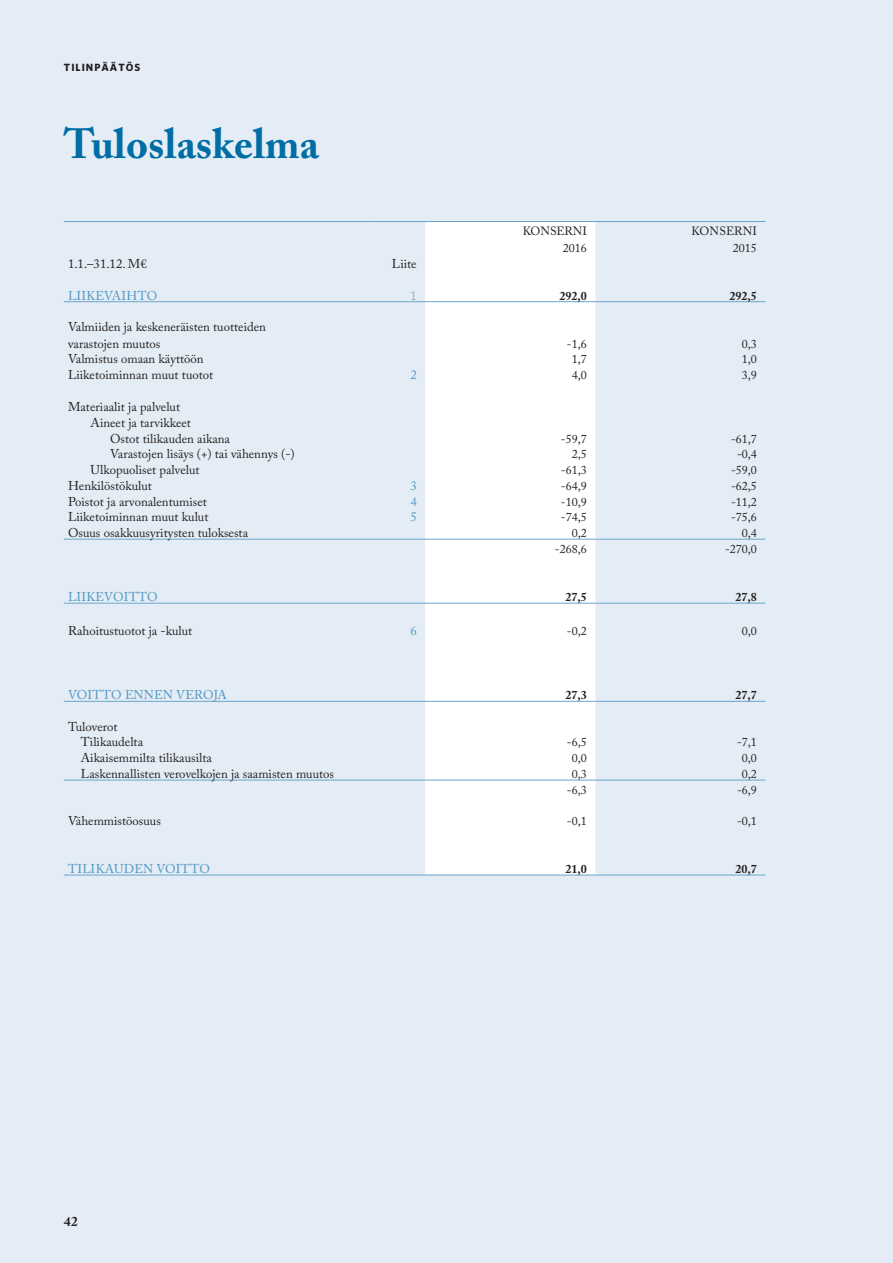
<style>
.page{position:relative;width:893px;height:1263px;background:#e4edf5}
.page>*{position:absolute;margin:0;border:0;box-sizing:border-box;transform-origin:0 0}
._01_Otsikko{font:700 42px "Adobe Caslon Pro";color:#006ea5}
.t1{font:700 13.5px "Adobe Caslon Pro";color:#231f20}
.Leipis_tab_TS{font:12.75px/16.5px "Adobe Caslon Pro";color:#231f20}
.Leipis_tab_TS-2{font:12.75px "Adobe Caslon Pro";letter-spacing:.015em;color:#5197c2}
.Leipis_tab_TS-3{font:12px/16.5px "Adobe Caslon Pro";color:#231f20;text-align:right}
.Leipis_tab_TS-4{font:700 12px "Adobe Caslon Pro";color:#231f20}
.Leipis_tab_TS-5{font:300 12px "Whitney";color:#5197c2}
._01_Vinjetti{font:700 10.5px "Whitney";letter-spacing:.1em;color:#231f20}
</style>
<div class="page">
<div style="left:425px;top:222px;width:170px;height:653px;background:#fff"></div>
<hr style="left:64px;top:221px;width:310px;height:1px;background:#6ba4ca">
<hr style="left:374px;top:221px;width:51px;height:1px;background:#6ba4ca">
<hr style="left:425px;top:221px;width:170px;height:1px;background:#6ba4ca">
<hr style="left:595px;top:221px;width:170px;height:1px;background:#6ba4ca">
<hr style="left:64px;top:301px;width:310px;height:1px;background:#6ba4ca">
<hr style="left:374px;top:301px;width:51px;height:1px;background:#6ba4ca">
<hr style="left:425px;top:301px;width:170px;height:1px;background:#6ba4ca">
<hr style="left:595px;top:301px;width:170px;height:1px;background:#6ba4ca">
<hr style="left:64px;top:701px;width:310px;height:1px;background:#6ba4ca">
<hr style="left:374px;top:701px;width:51px;height:1px;background:#6ba4ca">
<hr style="left:425px;top:701px;width:170px;height:1px;background:#6ba4ca">
<hr style="left:595px;top:701px;width:170px;height:1px;background:#6ba4ca">
<hr style="left:64px;top:603px;width:310px;height:1px;background:#6ba4ca">
<hr style="left:374px;top:603px;width:51px;height:1px;background:#6ba4ca">
<hr style="left:425px;top:603px;width:170px;height:1px;background:#6ba4ca">
<hr style="left:595px;top:603px;width:170px;height:1px;background:#6ba4ca">
<hr style="left:64px;top:780px;width:310px;height:1px;background:#6ba4ca">
<hr style="left:374px;top:780px;width:51px;height:1px;background:#6ba4ca">
<hr style="left:425px;top:780px;width:170px;height:1px;background:#6ba4ca">
<hr style="left:595px;top:780px;width:170px;height:1px;background:#6ba4ca">
<hr style="left:64px;top:875px;width:310px;height:1px;background:#6ba4ca">
<hr style="left:374px;top:875px;width:51px;height:1px;background:#6ba4ca">
<hr style="left:425px;top:875px;width:170px;height:1px;background:#6ba4ca">
<hr style="left:595px;top:875px;width:170px;height:1px;background:#6ba4ca">
<hr style="left:64px;top:539px;width:310px;height:1px;background:#6ba4ca">
<hr style="left:374px;top:539px;width:51px;height:1px;background:#6ba4ca">
<hr style="left:425px;top:539px;width:170px;height:1px;background:#6ba4ca">
<hr style="left:595px;top:539px;width:170px;height:1px;background:#6ba4ca">
<p class="_01_Vinjetti" style="left:64px;top:61px;width:78px">TILINPÄÄTÖS</p>
<p class="_01_Otsikko" style="left:64px;top:119px;width:257px">Tuloslaskelma</p>
<p class="Leipis_tab_TS-3" style="left:523px;top:223px;width:66px">KONSERNI</p>
<p class="Leipis_tab_TS-3" style="left:563px;top:239px;width:25px">2016</p>
<p class="Leipis_tab_TS-3" style="left:691px;top:223px;width:67px">KONSERNI<br>2015</p>
<p class="Leipis_tab_TS" style="left:68px;top:255px;width:80px">1.1.–31.12. M€</p>
<p class="Leipis_tab_TS" style="left:392px;top:255px;width:26px">Liite</p>
<p class="Leipis_tab_TS-2" style="left:68px;top:288px;width:91px">LIIKEVAIHTO</p>
<p class="Leipis_tab_TS-5" style="left:410px;top:287px;width:8px">1</p>
<p class="Leipis_tab_TS-4" style="left:559px;top:288px;width:29px">292,0</p>
<p class="Leipis_tab_TS-4" style="left:729px;top:288px;width:29px">292,5</p>
<p class="Leipis_tab_TS" style="left:68px;top:318px;width:199px">Valmiiden ja keskeneräisten tuotteiden varastojen muutos</p>
<p class="Leipis_tab_TS-3" style="left:567px;top:335px;width:21px">-1,6</p>
<p class="Leipis_tab_TS-3" style="left:742px;top:335px;width:17px">0,3</p>
<p class="Leipis_tab_TS" style="left:68px;top:351px;width:137px">Valmistus omaan käyttöön</p>
<p class="Leipis_tab_TS-3" style="left:572px;top:351px;width:17px">1,7</p>
<p class="Leipis_tab_TS-3" style="left:742px;top:351px;width:17px">1,0</p>
<p class="Leipis_tab_TS" style="left:68px;top:367px;width:147px">Liiketoiminnan muut tuotot</p>
<p class="Leipis_tab_TS-2" style="left:410px;top:367px;width:8px">2</p>
<p class="Leipis_tab_TS-3" style="left:572px;top:367px;width:17px">4,0</p>
<p class="Leipis_tab_TS-3" style="left:742px;top:367px;width:17px">3,9</p>
<p class="Leipis_tab_TS" style="left:68px;top:398px;width:114px">Materiaalit ja palvelut</p>
<p class="Leipis_tab_TS" style="left:91px;top:414px;width:102px">Aineet ja tarvikkeet</p>
<p class="Leipis_tab_TS" style="left:110px;top:430px;width:122px">Ostot tilikauden aikana</p>
<p class="Leipis_tab_TS-3" style="left:561px;top:430px;width:27px">-59,7</p>
<p class="Leipis_tab_TS-3" style="left:731px;top:430px;width:27px">-61,7</p>
<p class="Leipis_tab_TS" style="left:110px;top:446px;width:186px">Varastojen lisäys (+) tai vähennys (-)</p>
<p class="Leipis_tab_TS-3" style="left:572px;top:446px;width:17px">2,5</p>
<p class="Leipis_tab_TS-3" style="left:737px;top:446px;width:21px">-0,4</p>
<p class="Leipis_tab_TS" style="left:91px;top:461px;width:111px">Ulkopuoliset palvelut</p>
<p class="Leipis_tab_TS-3" style="left:561px;top:462px;width:27px">-61,3</p>
<p class="Leipis_tab_TS-3" style="left:731px;top:462px;width:27px">-59,0</p>
<p class="Leipis_tab_TS" style="left:68px;top:477px;width:85px">Henkilöstökulut</p>
<p class="Leipis_tab_TS-2" style="left:410px;top:478px;width:8px">3</p>
<p class="Leipis_tab_TS-3" style="left:561px;top:477px;width:27px">-64,9</p>
<p class="Leipis_tab_TS-3" style="left:731px;top:477px;width:27px">-62,5</p>
<p class="Leipis_tab_TS" style="left:68px;top:493px;width:140px">Poistot ja arvonalentumiset</p>
<p class="Leipis_tab_TS-2" style="left:410px;top:494px;width:8px">4</p>
<p class="Leipis_tab_TS-3" style="left:561px;top:493px;width:27px">-10,9</p>
<p class="Leipis_tab_TS-3" style="left:731px;top:493px;width:27px">-11,2</p>
<p class="Leipis_tab_TS" style="left:68px;top:509px;width:142px">Liiketoiminnan muut kulut</p>
<p class="Leipis_tab_TS-2" style="left:410px;top:509px;width:8px">5</p>
<p class="Leipis_tab_TS-3" style="left:561px;top:509px;width:27px">-74,5</p>
<p class="Leipis_tab_TS-3" style="left:731px;top:509px;width:27px">-75,6</p>
<p class="Leipis_tab_TS" style="left:68px;top:524px;width:182px">Osuus osakkuusyritysten tuloksesta</p>
<p class="Leipis_tab_TS-3" style="left:572px;top:525px;width:17px">0,2</p>
<p class="Leipis_tab_TS-3" style="left:742px;top:525px;width:17px">0,4</p>
<p class="Leipis_tab_TS-3" style="left:555px;top:540px;width:33px">-268,6</p>
<p class="Leipis_tab_TS-3" style="left:725px;top:540px;width:33px">-270,0</p>
<p class="Leipis_tab_TS-2" style="left:68px;top:589px;width:91px">LIIKEVOITTO</p>
<p class="Leipis_tab_TS-4" style="left:565px;top:590px;width:23px">27,5</p>
<p class="Leipis_tab_TS-4" style="left:735px;top:590px;width:23px">27,8</p>
<p class="Leipis_tab_TS" style="left:68px;top:622px;width:126px">Rahoitustuotot ja -kulut</p>
<p class="Leipis_tab_TS-2" style="left:410px;top:623px;width:8px">6</p>
<p class="Leipis_tab_TS-3" style="left:567px;top:623px;width:21px">-0,2</p>
<p class="Leipis_tab_TS-3" style="left:742px;top:623px;width:17px">0,0</p>
<p class="Leipis_tab_TS-2" style="left:68px;top:687px;width:160px">VOITTO ENNEN VEROJA</p>
<p class="Leipis_tab_TS-4" style="left:565px;top:688px;width:23px">27,3</p>
<p class="Leipis_tab_TS-4" style="left:735px;top:688px;width:22px">27,7</p>
<p class="Leipis_tab_TS" style="left:68px;top:718px;width:51px">Tuloverot</p>
<p class="Leipis_tab_TS" style="left:81px;top:734px;width:64px">Tilikaudelta</p>
<p class="Leipis_tab_TS-3" style="left:567px;top:734px;width:21px">-6,5</p>
<p class="Leipis_tab_TS-3" style="left:737px;top:734px;width:21px">-7,1</p>
<p class="Leipis_tab_TS" style="left:81px;top:749px;width:133px">Aikaisemmilta tilikausilta</p>
<p class="Leipis_tab_TS-3" style="left:572px;top:750px;width:17px">0,0</p>
<p class="Leipis_tab_TS-3" style="left:742px;top:750px;width:17px">0,0</p>
<p class="Leipis_tab_TS" style="left:81px;top:765px;width:255px">Laskennallisten verovelkojen ja saamisten muutos</p>
<p class="Leipis_tab_TS-3" style="left:572px;top:765px;width:17px">0,3</p>
<p class="Leipis_tab_TS-3" style="left:742px;top:765px;width:17px">0,2</p>
<p class="Leipis_tab_TS-3" style="left:567px;top:781px;width:21px">-6,3</p>
<p class="Leipis_tab_TS-3" style="left:737px;top:781px;width:21px">-6,9</p>
<p class="Leipis_tab_TS" style="left:68px;top:813px;width:94px">Vähemmistöosuus</p>
<p class="Leipis_tab_TS-3" style="left:567px;top:813px;width:21px">-0,1</p>
<p class="Leipis_tab_TS-3" style="left:737px;top:813px;width:21px">-0,1</p>
<p class="Leipis_tab_TS-2" style="left:68px;top:861px;width:143px">TILIKAUDEN VOITTO</p>
<p class="Leipis_tab_TS-4" style="left:565px;top:862px;width:23px">21,0</p>
<p class="Leipis_tab_TS-4" style="left:735px;top:862px;width:22px">20,7</p>
<p class="t1" style="left:64px;top:1214px;width:15px">42</p>
</div>
